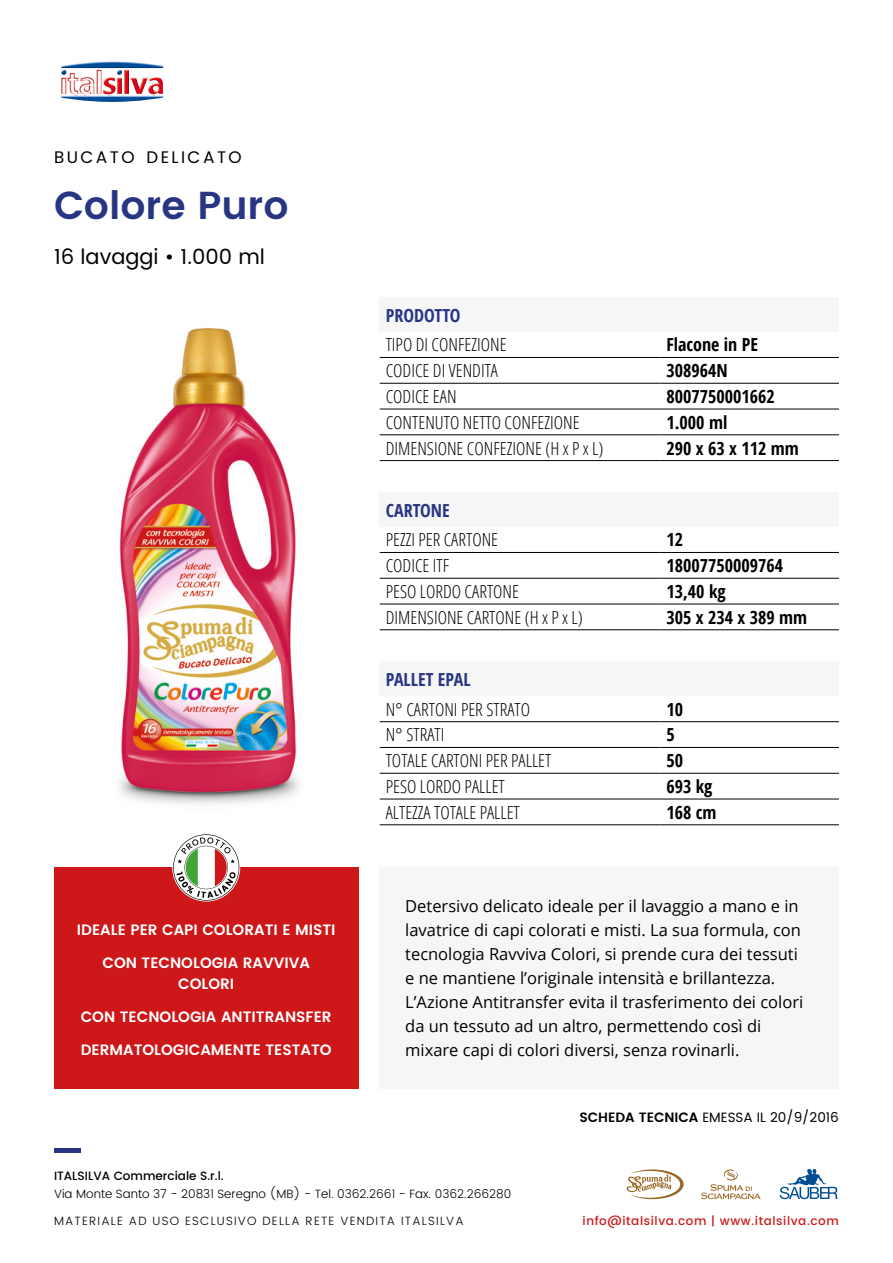
<style>
.page{position:relative;width:893px;height:1263px;background:#fff}
.page>*{position:absolute;margin:0;border:0;box-sizing:border-box;transform-origin:0 0}
.t1{font:600 39px "Poppins";color:#283583}
.t2{font:21px "Poppins";color:#000}
.t3{font:300 condensed 18px "Open Sans";color:#000}
.t4{font:700 condensed 18px "Open Sans";color:#000}
.t5{font:700 condensed 18px "Open Sans";color:#283583}
.t6{font:16.8px "Poppins";letter-spacing:.145em;color:#000}
.t7{font:16.5px/24px "Open Sans";color:#000}
.t8{font:600 15px/21px "Poppins";color:#fff;text-align:center}
.t9{font:13.5px "Poppins";color:#000}
.t10{font:300 12px "Poppins";color:#000}
.t11{font:300 12px "Poppins";letter-spacing:.1em;color:#000}
.t12{font:500 12px "Poppins";letter-spacing:.05em;color:#cd1719}
.t13{font:500 12px "Poppins";color:#000}
.s1{font-weight:600}
</style>
<div class="page">
<hr style="left:54px;top:1148px;width:26px;height:4px;background:#283583">
<svg style="left:626px;top:1169px;width:58px;height:30px"></svg>
<svg style="left:780px;top:1169px;width:58px;height:30px"></svg>
<svg style="left:701px;top:1169px;width:60px;height:30px"></svg>
<img style="left:61px;top:61px;width:102px;height:41px">
<div style="left:380px;top:867px;width:459px;height:222px;background:#f6f6f6"></div>
<div style="left:54px;top:867px;width:304px;height:222px;background:#cd1719"></div>
<div style="left:380px;top:662px;width:459px;height:34px;background:#f6f6f6"></div>
<hr style="left:380px;top:721px;width:280px;height:1px;background:#000">
<hr style="left:660px;top:721px;width:179px;height:1px;background:#000">
<hr style="left:380px;top:747px;width:280px;height:1px;background:#000">
<hr style="left:660px;top:747px;width:179px;height:1px;background:#000">
<hr style="left:380px;top:773px;width:280px;height:1px;background:#000">
<hr style="left:660px;top:773px;width:179px;height:1px;background:#000">
<hr style="left:380px;top:799px;width:280px;height:1px;background:#000">
<hr style="left:660px;top:799px;width:179px;height:1px;background:#000">
<hr style="left:380px;top:824px;width:280px;height:1px;background:#000">
<hr style="left:660px;top:824px;width:179px;height:1px;background:#000">
<div style="left:380px;top:493px;width:459px;height:34px;background:#f6f6f6"></div>
<hr style="left:380px;top:552px;width:280px;height:1px;background:#000">
<hr style="left:660px;top:552px;width:179px;height:1px;background:#000">
<hr style="left:380px;top:578px;width:280px;height:1px;background:#000">
<hr style="left:660px;top:578px;width:179px;height:1px;background:#000">
<hr style="left:380px;top:604px;width:280px;height:1px;background:#000">
<hr style="left:660px;top:604px;width:179px;height:1px;background:#000">
<hr style="left:380px;top:629px;width:280px;height:1px;background:#000">
<hr style="left:660px;top:629px;width:179px;height:1px;background:#000">
<div style="left:380px;top:298px;width:459px;height:34px;background:#f6f6f6"></div>
<hr style="left:380px;top:357px;width:280px;height:1px;background:#000">
<hr style="left:660px;top:357px;width:179px;height:1px;background:#000">
<hr style="left:380px;top:383px;width:280px;height:1px;background:#000">
<hr style="left:660px;top:383px;width:179px;height:1px;background:#000">
<hr style="left:380px;top:409px;width:280px;height:1px;background:#000">
<hr style="left:660px;top:409px;width:179px;height:1px;background:#000">
<hr style="left:380px;top:434px;width:280px;height:1px;background:#000">
<hr style="left:660px;top:434px;width:179px;height:1px;background:#000">
<hr style="left:380px;top:460px;width:280px;height:1px;background:#000">
<hr style="left:660px;top:460px;width:179px;height:1px;background:#000">
<img style="left:119px;top:328px;width:180px;height:476px">
<svg style="left:173px;top:834px;width:66px;height:67px"></svg>
<p class="t6" style="left:54px;top:145px;width:189px">BUCATO DELICATO</p>
<h1 class="t1" style="left:54px;top:176px;width:236px">Colore Puro</h1>
<p class="t2" style="left:54px;top:241px;width:212px">16 lavaggi • 1.000 ml</p>
<p class="t8" style="left:77px;top:919px;width:260px">IDEALE PER CAPI COLORATI E MISTI</p>
<p class="t8" style="left:103px;top:952px;width:209px">CON TECNOLOGIA RAVVIVA<br>COLORI</p>
<p class="t8" style="left:81px;top:1006px;width:252px">CON TECNOLOGIA ANTITRANSFER</p>
<p class="t8" style="left:81px;top:1039px;width:253px">DERMATOLOGICAMENTE TESTATO</p>
<p class="t5" style="left:386px;top:302px;width:76px">PRODOTTO</p>
<p class="t3" style="left:386px;top:333px;width:122px">TIPO DI CONFEZIONE</p>
<p class="t4" style="left:666px;top:332px;width:93px">Flacone in PE</p>
<p class="t3" style="left:386px;top:358px;width:114px">CODICE DI VENDITA</p>
<p class="t4" style="left:666px;top:358px;width:63px">308964N</p>
<p class="t3" style="left:386px;top:384px;width:72px">CODICE EAN</p>
<p class="t4" style="left:666px;top:384px;width:110px">8007750001662</p>
<p class="t3" style="left:386px;top:410px;width:195px">CONTENUTO NETTO CONFEZIONE</p>
<p class="t4" style="left:666px;top:410px;width:62px">1.000 ml</p>
<p class="t3" style="left:386px;top:436px;width:219px">DIMENSIONE CONFEZIONE (H x P x L)</p>
<p class="t4" style="left:666px;top:435px;width:134px">290 x 63 x 112 mm</p>
<p class="t5" style="left:386px;top:497px;width:66px">CARTONE</p>
<p class="t3" style="left:386px;top:528px;width:114px">PEZZI PER CARTONE</p>
<p class="t4" style="left:666px;top:527px;width:18px">12</p>
<p class="t3" style="left:386px;top:553px;width:65px">CODICE ITF</p>
<p class="t4" style="left:666px;top:553px;width:118px">18007750009764</p>
<p class="t3" style="left:386px;top:579px;width:135px">PESO LORDO CARTONE</p>
<p class="t4" style="left:666px;top:579px;width:61px">13,40 kg</p>
<p class="t3" style="left:386px;top:605px;width:199px">DIMENSIONE CARTONE (H x P x L)</p>
<p class="t4" style="left:666px;top:605px;width:142px">305 x 234 x 389 mm</p>
<p class="t5" style="left:386px;top:667px;width:87px">PALLET EPAL</p>
<p class="t3" style="left:386px;top:697px;width:146px">N° CARTONI PER STRATO</p>
<p class="t4" style="left:666px;top:697px;width:18px">10</p>
<p class="t3" style="left:386px;top:723px;width:60px">N° STRATI</p>
<p class="t4" style="left:666px;top:722px;width:10px">5</p>
<p class="t3" style="left:386px;top:748px;width:167px">TOTALE CARTONI PER PALLET</p>
<p class="t4" style="left:666px;top:748px;width:18px">50</p>
<p class="t3" style="left:386px;top:774px;width:121px">PESO LORDO PALLET</p>
<p class="t4" style="left:666px;top:774px;width:48px">693 kg</p>
<p class="t3" style="left:386px;top:800px;width:136px">ALTEZZA TOTALE PALLET</p>
<p class="t4" style="left:666px;top:800px;width:52px">168 cm</p>
<p class="t7" style="left:405px;top:894px;width:400px">Detersivo delicato ideale per il lavaggio a mano e in lavatrice di capi colorati e misti. La sua formula, con tecnologia Ravviva Colori, si prende cura dei tessuti e ne mantiene l’originale intensità e brillantezza.<br>L’Azione Antitransfer evita il trasferimento dei colori da un tessuto ad un altro, permettendo così di mixare capi di colori diversi, senza rovinarli.</p>
<p class="t9" style="left:579px;top:1107px;width:261px"><span class="s1">SCHEDA TECNICA</span> EMESSA IL 20/9/2016</p>
<p class="t13" style="left:54px;top:1167px;width:171px">ITALSILVA Commerciale S.r.l.</p>
<p class="t10" style="left:54px;top:1185px;width:459px">Via Monte Santo 37 - 20831 Seregno (MB) - Tel. 0362.2661 - Fax. 0362.266280</p>
<p class="t11" style="left:54px;top:1212px;width:411px">MATERIALE AD USO ESCLUSIVO DELLA RETE VENDITA ITALSILVA</p>
<p class="t12" style="left:583px;top:1212px;width:258px">info@italsilva.com | www.italsilva.com</p>
</div>
